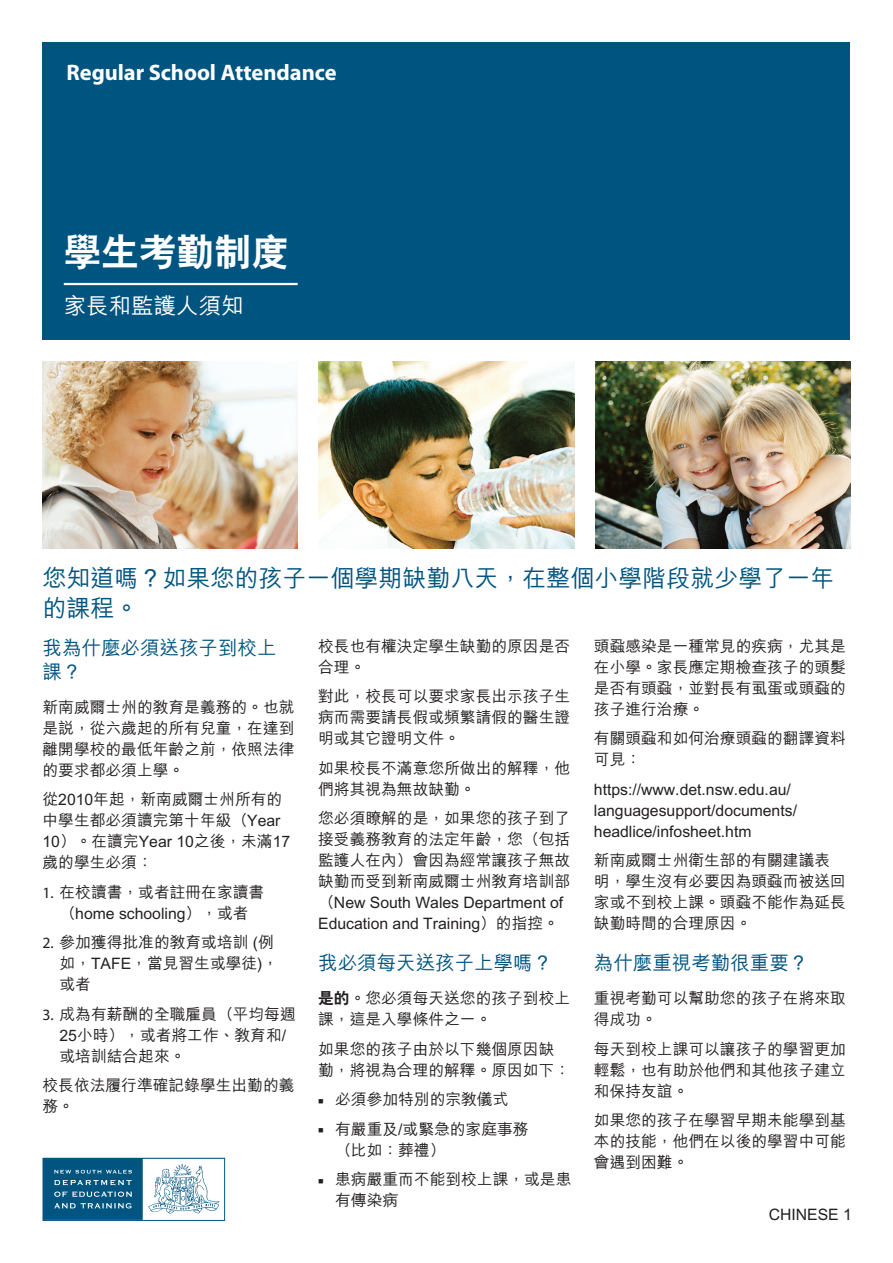
<style>
.page{position:relative;width:893px;height:1263px;background:#fff}
.page>*{position:absolute;margin:0;border:0;box-sizing:border-box;transform-origin:0 0}
.t1{font:800 37.5px "C Hei 2";color:#fff}
.t2{font:500 24px/30px "M Hei";color:#005480}
.t3{font:700 22.5px "Myriad Pro";letter-spacing:-.005em;color:#fff}
.t4{font:500 22.5px "M Hei";color:#fff}
.t5{font:500 19.5px/24px "M Hei";color:#005480}
.t6{font:500 15.75px/21px "M Hei";color:#231f20}
.s1{font-family:"Myriad Pro";font-weight:400}
.s2{font-family:"C Hei 2";font-weight:800}
</style>
<div class="page">
<img style="left:42px;top:1157px;width:184px;height:64px">
<img style="left:595px;top:361px;width:255px;height:187px">
<img style="left:43px;top:361px;width:255px;height:188px">
<img style="left:319px;top:361px;width:255px;height:187px">
<div style="left:43px;top:43px;width:807px;height:297px;background:#005480"></div>
<hr style="left:64px;top:283px;width:234px;height:2px;background:#fff">
<h3 class="t3" style="left:67px;top:58px;width:271px">Regular School Attendance</h3>
<h1 class="t1" style="left:64px;top:232px;width:226px">學生考勤制度</h1>
<h3 class="t4" style="left:64px;top:294px;width:181px">家長和監護人須知</h3>
<h2 class="t2" style="left:43px;top:564px;width:793px">您知道嗎？如果您的孩子一個學期缺勤八天，在整個小學階段就少學了一年的課程。</h2>
<p class="t5" style="left:43px;top:636px;width:236px">我為什麼必須送孩子到校上課？</p>
<p class="t6" style="left:43px;top:697px;width:254px;text-align:justify">新南威爾士州的教育是義務的。也就是說，從六歲起的所有兒童，在達到離開學校的最低年齡之前，依照法律的要求都必須上學。</p>
<p class="t6" style="left:43px;top:789px;width:249px">從2010年起，新南威爾士州所有的中學生都必須讀完第十年級（Year<br>10）。在讀完Year 10之後，未滿17歲的學生必須：</p>
<p class="t6" style="left:43px;top:882px;width:223px;text-align:center"><span class="s1">1.</span> 在校讀書，或者註冊在家讀書（home schooling），或者</p>
<p class="t6" style="left:60px;top:932px;width:220px;text-indent:-17px"><span class="s1">2.</span> 參加獲得批准的教育或培訓 (例如，TAFE，當見習生或學徒)，或者</p>
<p class="t6" style="left:60px;top:1004px;width:238px;text-indent:-17px"><span class="s1">3.</span> 成為有薪酬的全職雇員（平均每週<br>25小時），或者將工作、教育和/或培訓結合起來。</p>
<p class="t6" style="left:43px;top:1075px;width:254px">校長依法履行準確記錄學生出勤的義務。</p>
<p class="t6" style="left:318px;top:636px;width:254px">校長也有權決定學生缺勤的原因是否合理。</p>
<p class="t6" style="left:318px;top:686px;width:254px;text-align:justify">對此，校長可以要求家長出示孩子生病而需要請長假或頻繁請假的醫生證明或其它證明文件。</p>
<p class="t6" style="left:318px;top:758px;width:254px">如果校長不滿意您所做出的解釋，他們將其視為無故缺勤。</p>
<p class="t6" style="left:318px;top:808px;width:254px">您必須瞭解的是，如果您的孩子到了接受義務教育的法定年齡，您（包括監護人在內）會因為經常讓孩子無故缺勤而受到新南威爾士州教育培訓部（New South Wales Department of<br>Education and Training）的指控。</p>
<p class="t5" style="left:318px;top:952px;width:235px">我必須每天送孩子上學嗎？</p>
<p class="t6" style="left:318px;top:988px;width:253px"><span class="s2">是的</span>。您必須每天送您的孩子到校上課，這是入學條件之一。</p>
<p class="t6" style="left:318px;top:1039px;width:253px">如果您的孩子由於以下幾個原因缺勤，將視為合理的解釋。原因如下：</p>
<p class="t6" style="left:335px;top:1085px;width:195px;line-height:29.5px">必須參加特別的宗教儀式<br>有嚴重及/或緊急的家庭事務</p>
<p class="t6" style="left:335px;top:1135px;width:238px;line-height:29.5px">（比如：葬禮）<br>患病嚴重而不能到校上課，或是患</p>
<p class="t6" style="left:335px;top:1190px;width:64px">有傳染病</p>
<p class="t6" style="left:594px;top:636px;width:253px;text-align:justify">頭蝨感染是一種常見的疾病，尤其是在小學。家長應定期檢查孩子的頭髮是否有頭蝨，並對長有虱蛋或頭蝨的孩子進行治療。</p>
<p class="t6" style="left:594px;top:728px;width:253px">有關頭蝨和如何治療頭蝨的翻譯資料可見：</p>
<p class="t6" style="left:594px;top:779px;width:205px">https://www.det.nsw.edu.au/ languagesupport/documents/ headlice/infosheet.htm</p>
<p class="t6" style="left:594px;top:850px;width:253px">新南威爾士州衛生部的有關建議表明，學生沒有必要因為頭蝨而被送回家或不到校上課。頭蝨不能作為延長缺勤時間的合理原因。</p>
<p class="t5" style="left:594px;top:952px;width:216px">為什麼重視考勤很重要？</p>
<p class="t6" style="left:594px;top:988px;width:254px">重視考勤可以幫助您的孩子在將來取得成功。</p>
<p class="t6" style="left:594px;top:1039px;width:254px;text-align:justify">每天到校上課可以讓孩子的學習更加輕鬆，也有助於他們和其他孩子建立和保持友誼。</p>
<p class="t6" style="left:594px;top:1110px;width:254px;text-align:justify">如果您的孩子在學習早期未能學到基本的技能，他們在以後的學習中可能會遇到困難。</p>
<p class="t6" style="left:769px;top:1204px;width:39px">Chinese</p>
<p class="t6" style="left:843px;top:1204px;width:10px">1</p>
</div>
